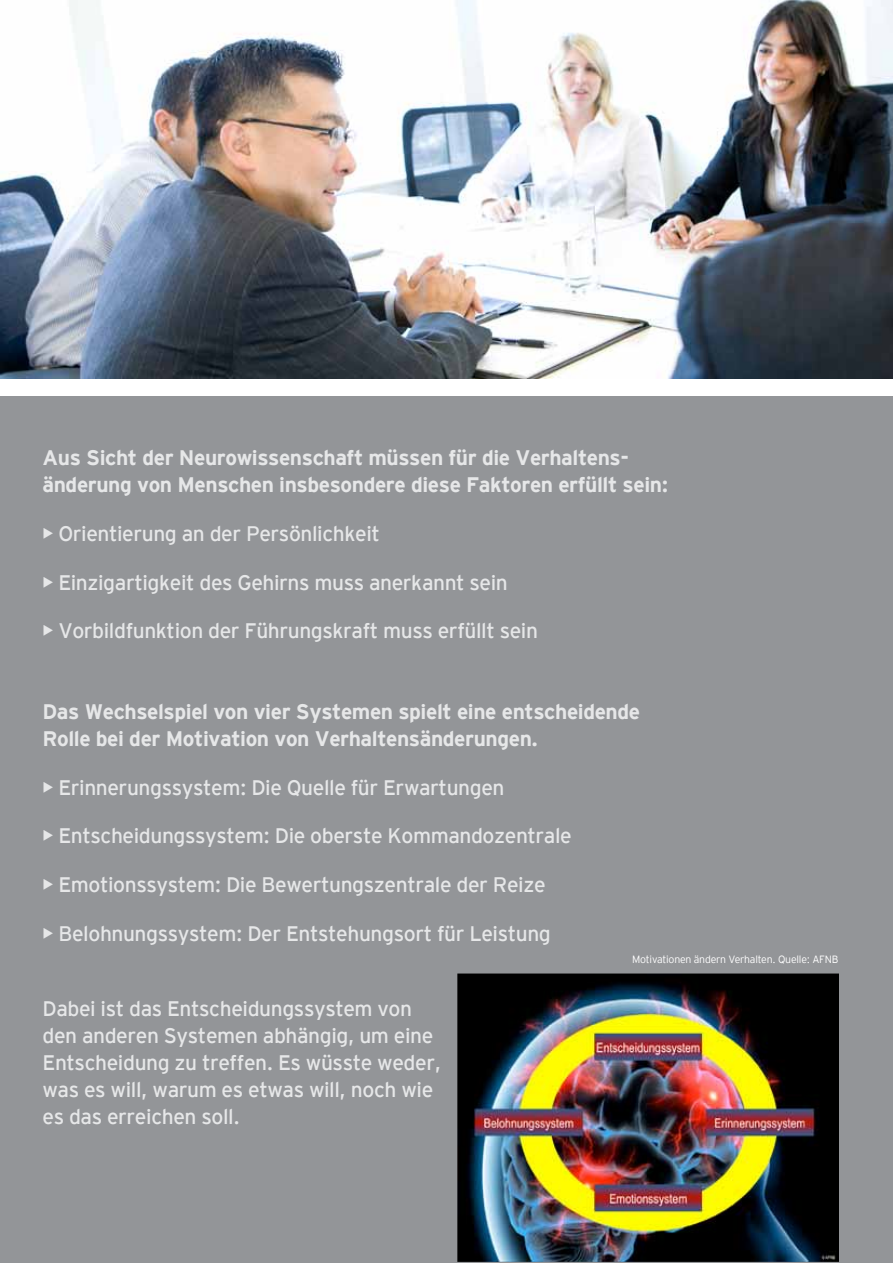
<style>
.page{position:relative;width:893px;height:1263px;background:#fff}
.page>*{position:absolute;margin:0;border:0;box-sizing:border-box;transform-origin:0 0}
.t1{font:21px/27px "EY Interstate";letter-spacing:-.02em;color:#e6e7e8}
.t2{font:700 21px/27px "EY Interstate";letter-spacing:-.02em;color:#e6e7e8}
.t3{font:300 10.5px "EY Interstate";letter-spacing:-.02em;color:#fff}
.s1{font-weight:700}
</style>
<div class="page">
<div style="left:0;top:396px;width:893px;height:867px;background:#939598"></div>
<img style="left:0;top:0;width:893px;height:378px">
<img style="left:457px;top:973px;width:382px;height:288px">
<p class="t2" style="left:43px;top:444px;width:627px">Aus Sicht der Neurowissenschaft müssen für die Verhaltens&shy;änderung von Menschen insbesondere diese Faktoren erfüllt sein:</p>
<p class="t1" style="left:43px;top:519px;width:339px"><span class="s1">•</span> Orientierung an der Persönlichkeit</p>
<p class="t1" style="left:43px;top:567px;width:467px"><span class="s1">•</span> Einzigartigkeit des Gehirns muss anerkannt sein</p>
<p class="t1" style="left:43px;top:616px;width:497px"><span class="s1">•</span> Vorbildfunktion der Führungskraft muss erfüllt sein</p>
<p class="t2" style="left:43px;top:698px;width:599px">Das Wechselspiel von vier Systemen spielt eine entscheidende<br>Rolle bei der Motivation von Verhaltensänderungen.</p>
<p class="t1" style="left:43px;top:773px;width:463px"><span class="s1">•</span> Erinnerungssystem: Die Quelle für Erwartungen</p>
<p class="t1" style="left:43px;top:821px;width:531px"><span class="s1">•</span> Entscheidungssystem: Die oberste Kommandozentrale</p>
<p class="t1" style="left:43px;top:870px;width:505px"><span class="s1">•</span> Emotionssystem: Die Bewertungszentrale der Reize</p>
<p class="t1" style="left:43px;top:918px;width:510px"><span class="s1">•</span> Belohnungssystem: Der Entstehungsort für Leistung</p>
<p class="t1" style="left:43px;top:994px;width:400px">Dabei ist das Entscheidungssystem von den anderen Systemen abhängig, um eine Entscheidung zu treffen. Es wüsste weder, was es will, warum es etwas will, noch wie es das erreichen soll.</p>
<p class="t3" style="left:632px;top:953px;width:208px">Motivationen ändern Verhalten. Quelle: AFNB</p>
</div>
